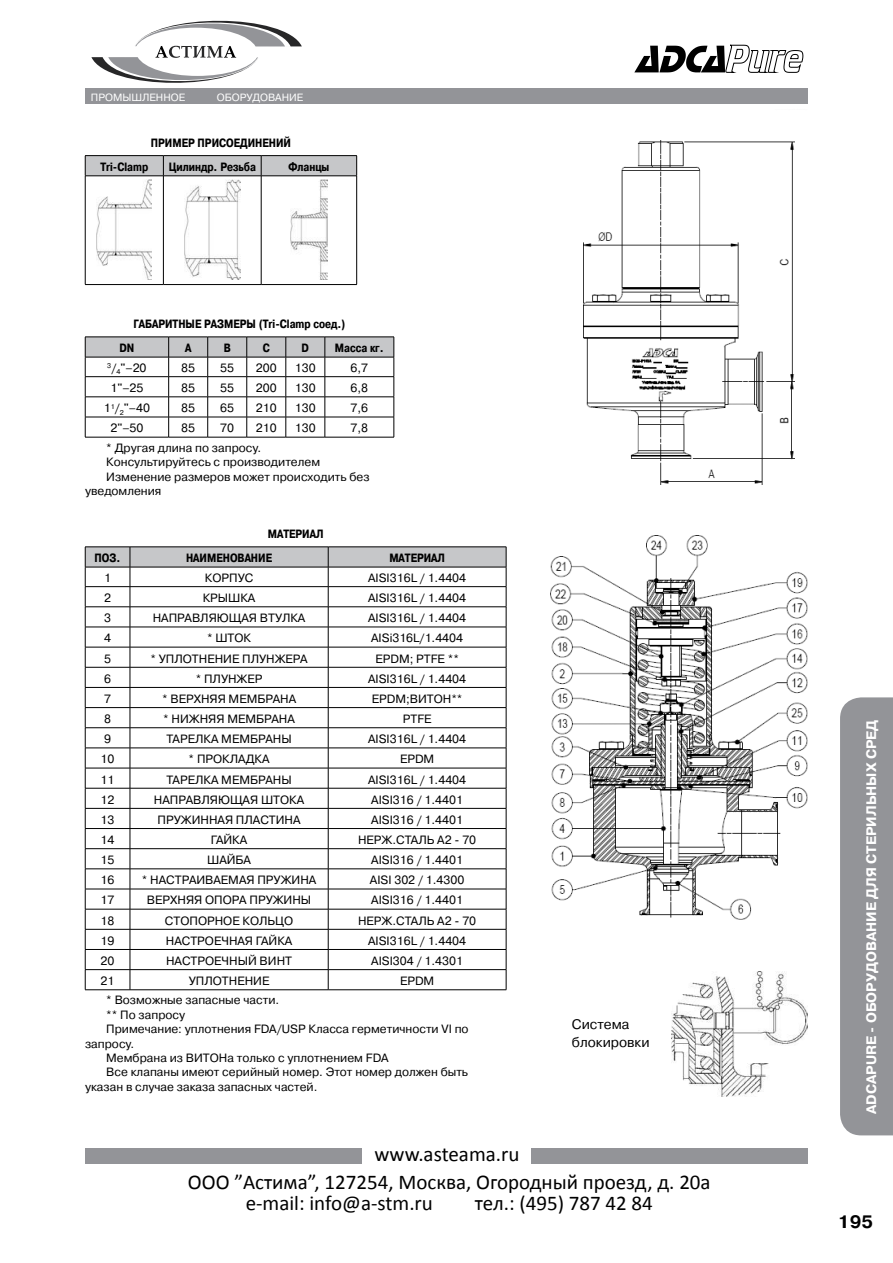
<style>
.page{position:relative;width:893px;height:1263px;background:#fff}
.page>*{position:absolute;margin:0;border:0;box-sizing:border-box;transform-origin:0 0}
.t1{font:21px/21px "Calibri";color:#000}
.t2{font:700 18px "Pragmatica C";color:#000}
.t3{font:700 13.8px "Pragmatica C";color:#fff}
.t4{font:13.8px/18px "Pragmatica C";color:#000}
.t5{font:12px "Pragmatica C";color:#000}
.t6{font:700 12px/24.2px "Pragmatica Cond C";color:#000}
.t7{font:10.5px "Pragmatica C";color:#fff}
</style>
<div class="page">
<div style="left:85px;top:1148px;width:276px;height:16px;background:#939498"></div>
<div style="left:531px;top:1148px;width:277px;height:16px;background:#939498"></div>
<div style="left:85px;top:89px;width:723px;height:15px;background:#939498"></div>
<svg style="left:634px;top:44px;width:170px;height:29px"></svg>
<div style="left:840px;top:697px;width:53px;height:438px;background:#939498"></div>
<img style="left:550px;top:535px;width:258px;height:384px">
<img style="left:672px;top:971px;width:136px;height:126px">
<img style="left:584px;top:141px;width:210px;height:344px">
<svg style="left:85px;top:337px;width:310px;height:100px"></svg>
<hr style="left:85px;top:437px;width:84px;height:1px;background:#000">
<hr style="left:169px;top:437px;width:39px;height:1px;background:#000">
<hr style="left:208px;top:437px;width:39px;height:1px;background:#000">
<hr style="left:247px;top:437px;width:39px;height:1px;background:#000">
<hr style="left:286px;top:437px;width:39px;height:1px;background:#000">
<hr style="left:325px;top:437px;width:69px;height:1px;background:#000">
<hr style="left:85px;top:155px;width:78px;height:1px;background:#000">
<hr style="left:163px;top:155px;width:98px;height:1px;background:#000">
<hr style="left:261px;top:155px;width:96px;height:1px;background:#000">
<svg style="left:85px;top:156px;width:272px;height:20px;background:#bbbcbe"></svg>
<hr style="left:85px;top:176px;width:78px;height:1px;background:#000">
<hr style="left:85px;top:176px;width:1px;height:108px;background:#000">
<hr style="left:163px;top:176px;width:98px;height:1px;background:#000">
<hr style="left:163px;top:176px;width:1px;height:108px;background:#000">
<hr style="left:261px;top:176px;width:96px;height:1px;background:#000">
<hr style="left:261px;top:176px;width:1px;height:108px;background:#000">
<hr style="left:356px;top:176px;width:1px;height:108px;background:#000">
<hr style="left:85px;top:284px;width:78px;height:1px;background:#000">
<hr style="left:163px;top:284px;width:98px;height:1px;background:#000">
<hr style="left:261px;top:284px;width:96px;height:1px;background:#000">
<img style="left:97px;top:180px;width:55px;height:100px">
<img style="left:184px;top:180px;width:56px;height:100px">
<img style="left:290px;top:180px;width:38px;height:100px">
<svg style="left:85px;top:547px;width:422px;height:442px"></svg>
<hr style="left:85px;top:989px;width:45px;height:1px;background:#000">
<hr style="left:130px;top:989px;width:198px;height:1px;background:#000">
<hr style="left:328px;top:989px;width:178px;height:1px;background:#000">
<svg style="left:91px;top:20px;width:211px;height:63px"></svg>
<p class="t7" style="left:91px;top:91px;width:96px">ПРОМЫШЛЕННОЕ</p>
<p class="t7" style="left:217px;top:91px;width:88px">ОБОРУДОВАНИЕ</p>
<p class="t6" style="left:151px;top:131px;width:142px">ПРИМЕР ПРИСОЕДИНЕНИЙ</p>
<p class="t6" style="left:100px;top:155px;width:49px">Tri-Clamp</p>
<p class="t6" style="left:169px;top:155px;width:89px">Цилиндр. Резьба</p>
<p class="t6" style="left:288px;top:155px;width:42px">Фланцы</p>
<p class="t6" style="left:119px;top:312px;width:227px;text-indent:14px">ГАБАРИТНЫЕ РАЗМЕРЫ (Tri-Clamp соед.)<br>DN</p>
<p class="t6" style="left:185px;top:336px;width:8px">A</p>
<p class="t6" style="left:224px;top:336px;width:9px">B</p>
<p class="t6" style="left:263px;top:336px;width:8px">C</p>
<p class="t6" style="left:302px;top:336px;width:9px">D</p>
<p class="t6" style="left:335px;top:336px;width:50px">Масса кг.</p>
<p class="t5" style="left:107px;top:361px;width:41px"><sup>3</sup>/<sub>4</sub>"–20</p>
<p class="t5" style="left:181px;top:361px;width:15px">85</p>
<p class="t5" style="left:220px;top:361px;width:15px">55</p>
<p class="t5" style="left:256px;top:361px;width:22px">200</p>
<p class="t5" style="left:295px;top:361px;width:22px">130</p>
<p class="t5" style="left:351px;top:361px;width:19px">6,7</p>
<p class="t5" style="left:110px;top:381px;width:35px">1"–25</p>
<p class="t5" style="left:181px;top:381px;width:15px">85</p>
<p class="t5" style="left:220px;top:381px;width:15px">55</p>
<p class="t5" style="left:256px;top:381px;width:22px">200</p>
<p class="t5" style="left:295px;top:381px;width:22px">130</p>
<p class="t5" style="left:351px;top:381px;width:19px">6,8</p>
<p class="t5" style="left:104px;top:401px;width:48px">1<sup>1</sup>/<sub>2</sub>"–40</p>
<p class="t5" style="left:181px;top:401px;width:15px">85</p>
<p class="t5" style="left:220px;top:401px;width:15px">65</p>
<p class="t5" style="left:256px;top:401px;width:22px">210</p>
<p class="t5" style="left:295px;top:401px;width:22px">130</p>
<p class="t5" style="left:351px;top:401px;width:19px">7,6</p>
<p class="t5" style="left:110px;top:422px;width:35px">2"–50</p>
<p class="t5" style="left:181px;top:422px;width:15px">85</p>
<p class="t5" style="left:220px;top:422px;width:15px">70</p>
<p class="t5" style="left:256px;top:422px;width:22px">210</p>
<p class="t5" style="left:295px;top:422px;width:22px">130</p>
<p class="t5" style="left:351px;top:422px;width:19px">7,8</p>
<p class="t5" style="left:106px;top:441px;width:156px">* Другая длина по запросу.</p>
<p class="t5" style="left:106px;top:455px;width:215px">Консультируйтесь с производителем</p>
<p class="t5" style="left:106px;top:470px;width:265px">Изменение размеров может происходить без</p>
<p class="t5" style="left:85px;top:484px;width:78px">уведомления</p>
<p class="t6" style="left:268px;top:522px;width:57px">МАТЕРИАЛ</p>
<p class="t6" style="left:95px;top:546px;width:28px">ПОЗ.</p>
<p class="t6" style="left:186px;top:546px;width:88px">НАИМЕНОВАНИЕ</p>
<p class="t6" style="left:389px;top:546px;width:57px">МАТЕРИАЛ</p>
<p class="t5" style="left:104px;top:571px;width:8px">1</p>
<p class="t5" style="left:205px;top:571px;width:50px">КОРПУС</p>
<p class="t5" style="left:368px;top:571px;width:100px">AISI316L / 1.4404</p>
<p class="t5" style="left:104px;top:591px;width:8px">2</p>
<p class="t5" style="left:203px;top:591px;width:54px">КРЫШКА</p>
<p class="t5" style="left:368px;top:591px;width:100px">AISI316L / 1.4404</p>
<p class="t5" style="left:104px;top:611px;width:8px">3</p>
<p class="t5" style="left:153px;top:611px;width:154px">НАПРАВЛЯЮЩАЯ ВТУЛКА</p>
<p class="t5" style="left:368px;top:611px;width:100px">AISI316L / 1.4404</p>
<p class="t5" style="left:104px;top:632px;width:8px">4</p>
<p class="t5" style="left:207px;top:632px;width:46px">* ШТОК</p>
<p class="t5" style="left:371px;top:632px;width:94px">AISi316L/1.4404</p>
<p class="t5" style="left:104px;top:652px;width:8px">5</p>
<p class="t5" style="left:150px;top:652px;width:159px">* УПЛОТНЕНИЕ ПЛУНЖЕРА</p>
<p class="t5" style="left:375px;top:652px;width:85px">EPDM; PTFE **</p>
<p class="t5" style="left:104px;top:672px;width:8px">6</p>
<p class="t5" style="left:196px;top:672px;width:68px">* ПЛУНЖЕР</p>
<p class="t5" style="left:368px;top:672px;width:100px">AISI316L / 1.4404</p>
<p class="t5" style="left:104px;top:692px;width:8px">7</p>
<p class="t5" style="left:162px;top:692px;width:136px">* ВЕРХНЯЯ МЕМБРАНА</p>
<p class="t5" style="left:372px;top:692px;width:92px">EPDM;ВИТОН**</p>
<p class="t5" style="left:104px;top:712px;width:8px">8</p>
<p class="t5" style="left:163px;top:712px;width:133px">* НИЖНЯЯ МЕМБРАНА</p>
<p class="t5" style="left:403px;top:712px;width:30px">PTFE</p>
<p class="t5" style="left:104px;top:732px;width:8px">9</p>
<p class="t5" style="left:167px;top:732px;width:127px">ТАРЕЛКА МЕМБРАНЫ</p>
<p class="t5" style="left:368px;top:732px;width:100px">AISI316L / 1.4404</p>
<p class="t5" style="left:101px;top:752px;width:15px">10</p>
<p class="t5" style="left:189px;top:752px;width:82px">* ПРОКЛАДКА</p>
<p class="t5" style="left:400px;top:752px;width:36px">EPDM</p>
<p class="t5" style="left:101px;top:773px;width:15px">11</p>
<p class="t5" style="left:167px;top:773px;width:127px">ТАРЕЛКА МЕМБРАНЫ</p>
<p class="t5" style="left:368px;top:773px;width:100px">AISI316L / 1.4404</p>
<p class="t5" style="left:101px;top:793px;width:15px">12</p>
<p class="t5" style="left:154px;top:793px;width:152px">НАПРАВЛЯЮЩАЯ ШТОКА</p>
<p class="t5" style="left:371px;top:793px;width:93px">AISI316 / 1.4401</p>
<p class="t5" style="left:101px;top:813px;width:15px">13</p>
<p class="t5" style="left:158px;top:813px;width:144px">ПРУЖИННАЯ ПЛАСТИНА</p>
<p class="t5" style="left:371px;top:813px;width:93px">AISI316 / 1.4401</p>
<p class="t5" style="left:101px;top:833px;width:15px">14</p>
<p class="t5" style="left:211px;top:833px;width:38px">ГАЙКА</p>
<p class="t5" style="left:358px;top:833px;width:120px">НЕРЖ.СТАЛЬ A2 - 70</p>
<p class="t5" style="left:101px;top:853px;width:15px">15</p>
<p class="t5" style="left:207px;top:853px;width:45px">ШАЙБА</p>
<p class="t5" style="left:371px;top:853px;width:93px">AISI316 / 1.4401</p>
<p class="t5" style="left:101px;top:873px;width:15px">16</p>
<p class="t5" style="left:142px;top:873px;width:176px">* НАСТРАИВАЕМАЯ ПРУЖИНА</p>
<p class="t5" style="left:370px;top:873px;width:96px">AISI 302 / 1.4300</p>
<p class="t5" style="left:101px;top:894px;width:15px">17</p>
<p class="t5" style="left:147px;top:894px;width:166px">ВЕРХНЯЯ ОПОРА ПРУЖИНЫ</p>
<p class="t5" style="left:371px;top:894px;width:93px">AISI316 / 1.4401</p>
<p class="t5" style="left:101px;top:914px;width:15px">18</p>
<p class="t5" style="left:165px;top:914px;width:130px">СТОПОРНОЕ КОЛЬЦО</p>
<p class="t5" style="left:358px;top:914px;width:120px">НЕРЖ.СТАЛЬ A2 - 70</p>
<p class="t5" style="left:101px;top:934px;width:15px">19</p>
<p class="t5" style="left:166px;top:934px;width:128px">НАСТРОЕЧНАЯ ГАЙКА</p>
<p class="t5" style="left:368px;top:934px;width:100px">AISI316L / 1.4404</p>
<p class="t5" style="left:101px;top:954px;width:15px">20</p>
<p class="t5" style="left:166px;top:954px;width:128px">НАСТРОЕЧНЫЙ ВИНТ</p>
<p class="t5" style="left:371px;top:954px;width:93px">AISI304 / 1.4301</p>
<p class="t5" style="left:101px;top:974px;width:15px">21</p>
<p class="t5" style="left:189px;top:974px;width:82px">УПЛОТНЕНИЕ</p>
<p class="t5" style="left:400px;top:974px;width:36px">EPDM</p>
<p class="t5" style="left:106px;top:993px;width:174px">* Возможные запасные части.</p>
<p class="t5" style="left:106px;top:1008px;width:80px">** По запросу</p>
<p class="t5" style="left:106px;top:1022px;width:364px">Примечание: уплотнения FDA/USP Класса герметичности VI по</p>
<p class="t5" style="left:85px;top:1037px;width:51px">запросу.</p>
<p class="t5" style="left:106px;top:1051px;width:284px">Мембрана из ВИТОНа только с уплотнением FDA</p>
<p class="t5" style="left:106px;top:1065px;width:363px">Все клапаны имеют серийный номер. Этот номер должен быть</p>
<p class="t5" style="left:85px;top:1080px;width:234px">указан в случае заказа запасных частей.</p>
<h1 class="t1" style="left:374px;top:1144px;width:147px">www.asteama.ru</h1>
<p class="t4" style="left:572px;top:1015px;width:79px">Система блокировки</p>
<h1 class="t1" style="left:246px;top:1171px;width:466px;text-indent:-58px">ООО ”Астима”, 127254, Москва, Огородный проезд, д. 20а e-mail: info@a-stm.ru</h1>
<h1 class="t1" style="left:475px;top:1192px;width:179px">тел.: (495) 787 42 84</h1>
<p class="t3" style="left:864px;top:1114px;width:396px;rotate:-90deg">ADCAPURE - ОБОРУДОВАНИЕ ДЛЯ СТЕРИЛЬНЫХ СРЕД</p>
<h2 class="t2" style="left:838px;top:1212px;width:37px">195</h2>
</div>
